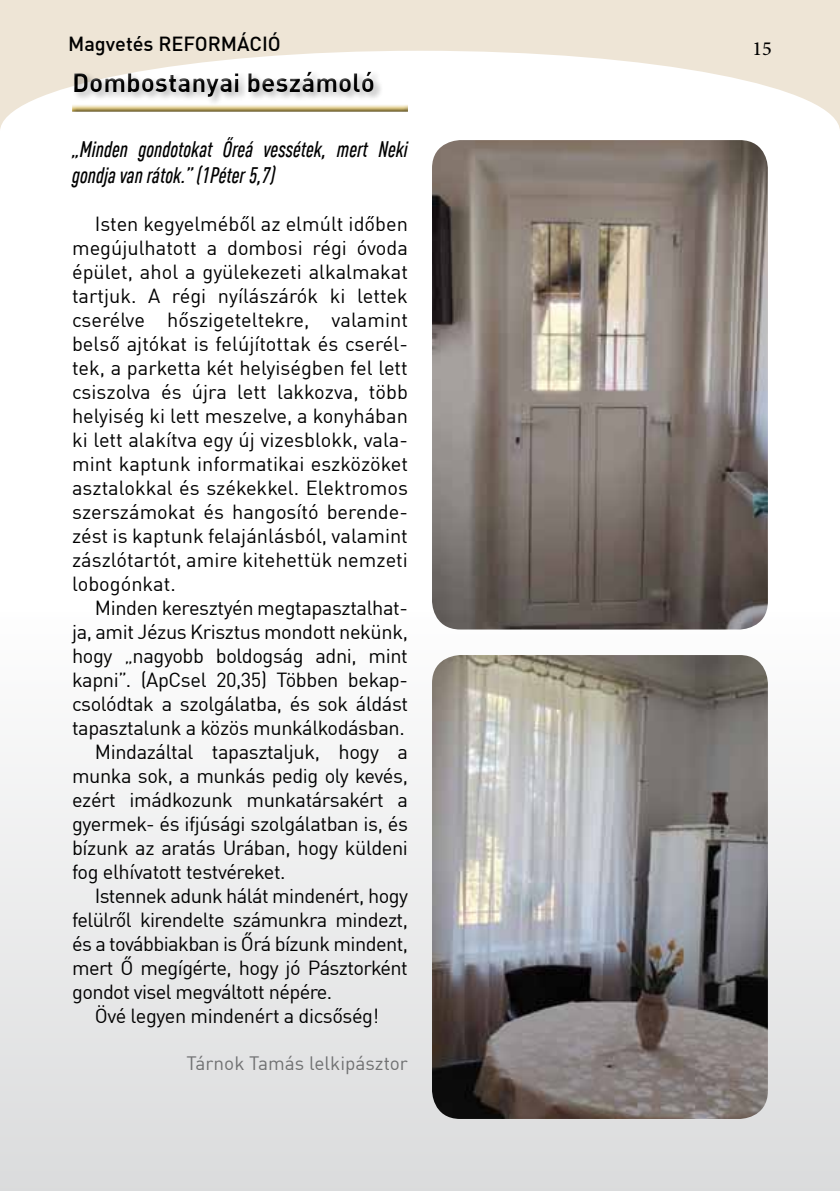
<style>
.page{position:relative;width:840px;height:1191px;background:#fff}
.page>*{position:absolute;margin:0;border:0;box-sizing:border-box;transform-origin:0 0}
.t1{font:700 26px "Adihaus DIN";color:#000}
.t2{font:italic 500 condensed 22px/26px "Adihaus DIN";color:#000}
.t3{font:20px/24px "Adihaus DIN";letter-spacing:-.02em;color:#000;text-align:justify}
.t4{font:500 20px "Adihaus DIN";color:#000}
.t5{font:500 20px "Minion Pro";color:#000}
.t6{font:19px "Adihaus DIN";color:#707172}
</style>
<div class="page">
<div style="left:0;top:0;width:839px;height:131px;background:#eee5d6"></div>
<div style="left:0;top:612px;width:839px;height:579px;background:linear-gradient(to bottom,#fefefe,#dadbdc)"></div>
<div style="left:0;top:51px;width:839px;height:162px;background:#fff;border-radius:50%"></div>
<div style="left:68px;top:66px;width:309px;height:34px;background:#fff;opacity:.75"></div>
<div style="left:70px;top:68px;width:309px;height:35px;background:#000;opacity:.75"></div>
<div style="left:71px;top:102px;width:338px;height:10px;background:#fff"></div>
<div style="left:71px;top:103px;width:338px;height:10px;background:#000;opacity:.75"></div>
<img style="left:432px;top:655px;width:335px;height:464px">
<img style="left:432px;top:140px;width:335px;height:489px">
<p class="t4" style="left:68px;top:28px;width:214px">Magvetés REFORMÁCIÓ</p>
<p class="t5" style="left:752px;top:35px;width:21px">15</p>
<h1 class="t1" style="left:72px;top:61px;width:304px">Dombostanyai beszámoló</h1>
<p class="t2" style="left:72px;top:134px;width:337px">„Minden gondotokat Őreá vessétek, mert Neki gondja van rátok.” (1Péter 5,7)</p>
<p class="t3" style="left:72px;top:210px;width:337px;text-indent:23px">Isten kegyelméből az elmúlt időben megújulhatott a dombosi régi óvoda épület, ahol a gyülekezeti alkalmakat tartjuk. A régi nyílászárók ki lettek cserélve hőszigeteltekre, valamint belső ajtókat is felújítottak és cserél&shy;tek, a parketta két helyiségben fel lett csiszolva és újra lett lakkozva, több helyiség ki lett meszelve, a konyhában ki lett alakítva egy új vizesblokk, vala&shy;mint kaptunk informatikai eszközöket asztalokkal és székekkel. Elektromos szerszámokat és hangosító berende&shy;zést is kaptunk felajánlásból, valamint zászlótartót, amire kitehettük nemzeti lobogónkat.</p>
<p class="t3" style="left:95px;top:594px;width:314px">Minden keresztyén megtapasztalhat-</p>
<p class="t3" style="left:72px;top:618px;width:337px">ja, amit Jézus Krisztus mondott nekünk,</p>
<p class="t3" style="left:72px;top:642px;width:337px">hogy „nagyobb boldogság adni, mint</p>
<p class="t3" style="left:72px;top:666px;width:337px">kapni”. (ApCsel 20,35) Többen bekap-</p>
<p class="t3" style="left:72px;top:690px;width:337px">csolódtak a szolgálatba, és sok áldást</p>
<p class="t3" style="left:72px;top:714px;width:334px">tapasztalunk a közös munkálkodásban.</p>
<p class="t3" style="left:95px;top:738px;width:314px">Mindazáltal tapasztaljuk, hogy a</p>
<p class="t3" style="left:72px;top:762px;width:337px">munka sok, a munkás pedig oly kevés,</p>
<p class="t3" style="left:72px;top:786px;width:337px">ezért imádkozunk munkatársakért a</p>
<p class="t3" style="left:72px;top:810px;width:337px">gyermek- és ifjúsági szolgálatban is, és</p>
<p class="t3" style="left:72px;top:834px;width:337px">bízunk az aratás Urában, hogy küldeni</p>
<p class="t3" style="left:72px;top:858px;width:215px">fog elhívatott testvéreket.</p>
<p class="t3" style="left:95px;top:882px;width:314px">Istennek adunk hálát mindenért, hogy</p>
<p class="t3" style="left:72px;top:906px;width:337px">felülről kirendelte számunkra mindezt,</p>
<p class="t3" style="left:72px;top:930px;width:337px">és a továbbiakban is Őrá bízunk mindent,</p>
<p class="t3" style="left:72px;top:954px;width:337px">mert Ő megígérte, hogy jó Pásztorként</p>
<p class="t3" style="left:72px;top:978px;width:262px">gondot visel megváltott népére.</p>
<p class="t3" style="left:95px;top:1002px;width:286px">Övé legyen mindenért a dicsőség!</p>
<p class="t6" style="left:186px;top:1048px;width:223px">Tárnok Tamás lelkipásztor</p>
</div>
